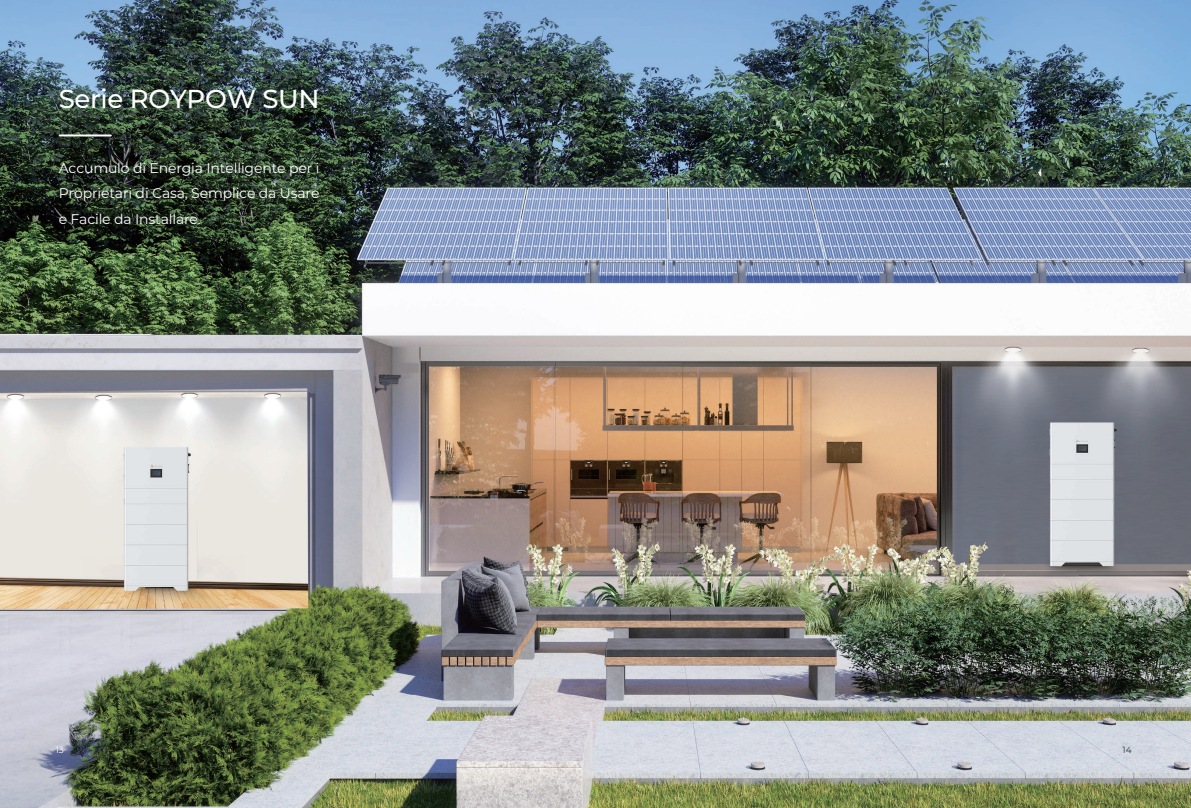
<style>
.page{position:relative;width:1191px;height:808px;background:#fff}
.page>*{position:absolute;margin:0;border:0;box-sizing:border-box;transform-origin:0 0}
.t1{font:500 26px "Montserrat";letter-spacing:-.01em;color:#fff}
.t2{font:14px/25.6px "Montserrat";letter-spacing:-.01em;color:#fff;text-align:justify}
.t3{font:9px "Montserrat";color:#fff}
.t4{font:9px "Montserrat";color:#343434}
</style>
<div class="page">
<img style="left:0;top:0;width:1191px;height:808px">
<hr style="left:59px;top:134px;width:53px;height:2px;background:#fff">
<h1 class="t1" style="left:59px;top:80px;width:262px">Serie ROYPOW SUN</h1>
<p class="t2" style="left:59px;top:154px;width:262px">Accumulo di Energia Intelligente per i Proprietari di Casa, Semplice da Usare e Facile da Installare.</p>
<p class="t3" style="left:56px;top:744px;width:10px">13</p>
<p class="t4" style="left:1122px;top:744px;width:11px">14</p>
</div>
